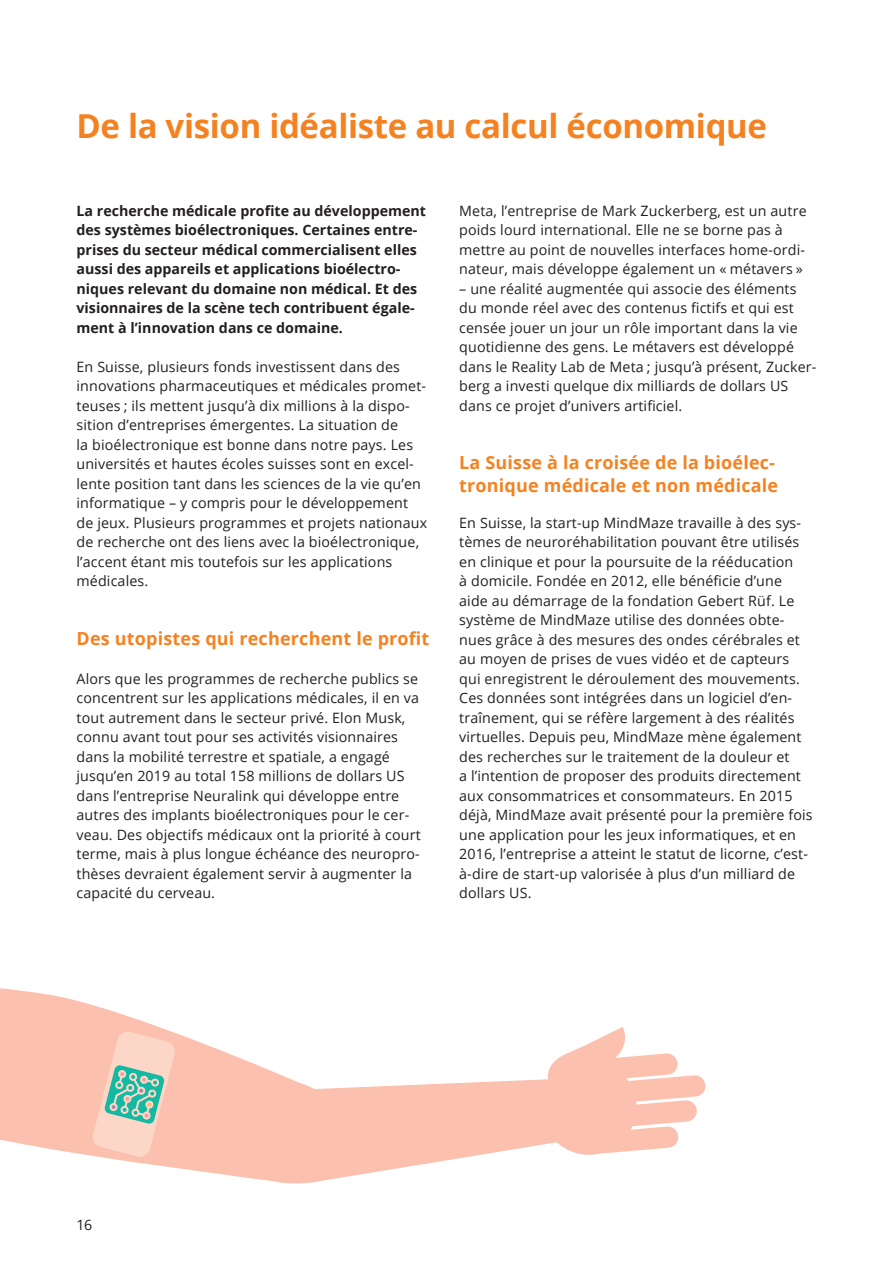
<style>
.page{position:relative;width:893px;height:1263px;background:#fff}
.page>*{position:absolute;margin:0;border:0;box-sizing:border-box;transform-origin:0 0}
.t1{font:700 33px "Open Sans";letter-spacing:-.01em;color:#f58220}
.t2{font:700 18px/22.5px "Open Sans";letter-spacing:.01em;color:#f58220}
.t3{font:14.25px/19.5px "Open Sans";letter-spacing:.01em;color:#231f20}
.t4{font:700 14.25px/19.5px "Open Sans";color:#231f20}
</style>
<div class="page">
<svg style="left:0;top:988px;width:241px;height:189px;fill:#fbc0ae"></svg>
<svg style="left:241px;top:1027px;width:465px;height:157px"></svg>
<svg style="left:92px;top:1030px;width:84px;height:128px;background:#d6c9b8"></svg>
<h1 class="t1" style="left:77px;top:103px;width:692px">De la vision idéaliste au calcul économique</h1>
<p class="t4" style="left:77px;top:201px;width:351px">La recherche médicale profite au développement des systèmes bioélectroniques. Certaines entre&shy;prises du secteur médical commercialisent elles aussi des appareils et applications bioélectro&shy;niques relevant du domaine non médical. Et des visionnaires de la scène tech contribuent égale&shy;ment à l’innovation dans ce domaine.</p>
<p class="t3" style="left:77px;top:357px;width:352px">En Suisse, plusieurs fonds investissent dans des innovations pharmaceutiques et médicales promet&shy;teuses ; ils mettent jusqu’à dix millions à la dispo&shy;sition d’entreprises émergentes. La situation de<br>la bioélectronique est bonne dans notre pays. Les universités et hautes écoles suisses sont en excel&shy;lente position tant dans les sciences de la vie qu’en informatique – y compris pour le développement de jeux. Plusieurs programmes et projets nationaux de recherche ont des liens avec la bioélectronique, l’accent étant mis toutefois sur les applications médicales.</p>
<p class="t2" style="left:77px;top:627px;width:354px">Des utopistes qui recherchent le profit</p>
<p class="t3" style="left:77px;top:669px;width:346px">Alors que les programmes de recherche publics se concentrent sur les applications médicales, il en va tout autrement dans le secteur privé. Elon Musk, connu avant tout pour ses activités visionnaires dans la mobilité terrestre et spatiale, a engagé jusqu’en 2019 au total 158 millions de dollars US dans l’entreprise Neuralink qui développe entre autres des implants bioélectroniques pour le cer&shy;veau. Des objectifs médicaux ont la priorité à court terme, mais à plus longue échéance des neuropro&shy;thèses devraient également servir à augmenter la capacité du cerveau.</p>
<p class="t3" style="left:459px;top:201px;width:349px">Meta, l’entreprise de Mark Zuckerberg, est un autre poids lourd international. Elle ne se borne pas à mettre au point de nouvelles interfaces home-ordi&shy;nateur, mais développe également un « métavers »</p>
<p class="t3" style="left:459px;top:279px;width:359px">– une réalité augmentée qui associe des éléments du monde réel avec des contenus fictifs et qui est censée jouer un jour un rôle important dans la vie quotidienne des gens. Le métavers est développé dans le Reality Lab de Meta ; jusqu’à présent, Zucker&shy;berg a investi quelque dix milliards de dollars US dans ce projet d’univers artificiel.</p>
<p class="t2" style="left:459px;top:451px;width:320px">La Suisse à la croisée de la bioélec&shy;tronique médicale et non médicale</p>
<p class="t3" style="left:459px;top:513px;width:355px">En Suisse, la start-up MindMaze travaille à des sys&shy;tèmes de neuroréhabilitation pouvant être utilisés en clinique et pour la poursuite de la rééducation<br>à domicile. Fondée en 2012, elle bénéficie d’une aide au démarrage de la fondation Gebert Rüf. Le système de MindMaze utilise des données obte&shy;nues grâce à des mesures des ondes cérébrales et au moyen de prises de vues vidéo et de capteurs qui enregistrent le déroulement des mouvements.<br>Ces données sont intégrées dans un logiciel d’en&shy;traînement, qui se réfère largement à des réalités virtuelles. Depuis peu, MindMaze mène également des recherches sur le traitement de la douleur et<br>a l’intention de proposer des produits directement aux consommatrices et consommateurs. En 2015 déjà, MindMaze avait présenté pour la première fois une application pour les jeux informatiques, et en 2016, l’entreprise a atteint le statut de licorne, c’est&shy;à-dire de start-up valorisée à plus d’un milliard de dollars US.</p>
<p class="t3" style="left:77px;top:1214px;width:17px">16</p>
</div>
